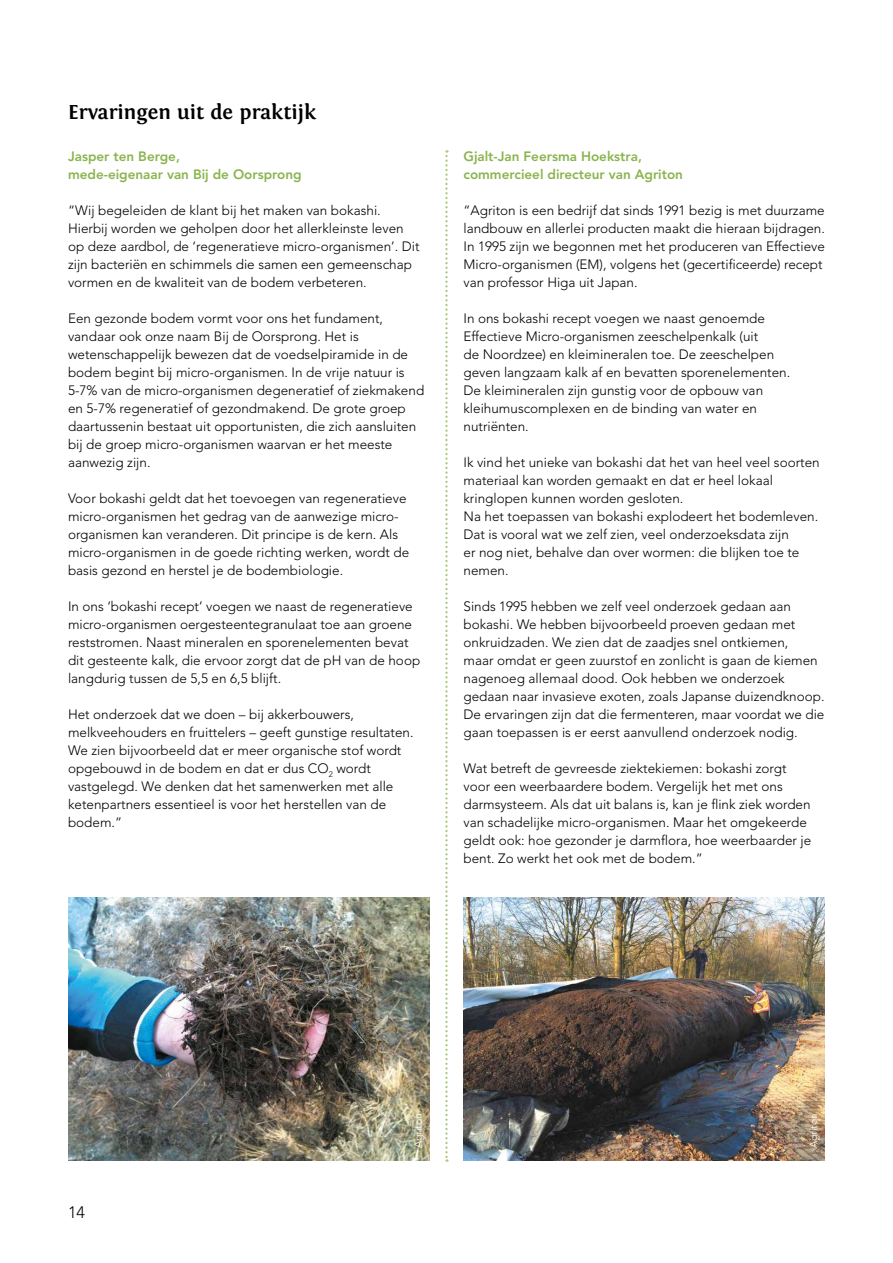
<style>
.page{position:relative;width:893px;height:1263px;background:#fff}
.page>*{position:absolute;margin:0;border:0;box-sizing:border-box;transform-origin:0 0}
.t1{font:700 21px "Fontin";color:#000}
.t2{font:300 16.5px "Avenir LT Std";color:#000}
.t3{font:300 13.5px/18px "Avenir LT Std";color:#000}
.t4{font:800 13.5px/18px "Avenir LT Std";color:#8ab44e}
.t5{font:300 10.5px "Avenir LT Std";color:#fff}
</style>
<div class="page">
<svg style="left:445px;top:150px;width:3px;height:1012px"></svg>
<img style="left:463px;top:897px;width:362px;height:264px">
<img style="left:68px;top:897px;width:361px;height:264px">
<h1 class="t1" style="left:68px;top:100px;width:250px">Ervaringen uit de praktijk</h1>
<p class="t4" style="left:68px;top:147px;width:235px">Jasper ten Berge,<br>mede-eigenaar van Bij de Oorsprong</p>
<p class="t3" style="left:68px;top:201px;width:353px">“Wij begeleiden de klant bij het maken van bokashi.<br>Hierbij worden we geholpen door het allerkleinste leven op deze aardbol, de ‘regeneratieve micro-organismen’. Dit zijn bacteriën en schimmels die samen een gemeenschap vormen en de kwaliteit van de bodem verbeteren.</p>
<p class="t3" style="left:68px;top:309px;width:358px">Een gezonde bodem vormt voor ons het fundament, vandaar ook onze naam Bij de Oorsprong. Het is wetenschappelijk bewezen dat de voedselpiramide in de bodem begint bij micro-organismen. In de vrije natuur is 5-7% van de micro-organismen degeneratief of ziekmakend en 5-7% regeneratief of gezondmakend. De grote groep daartussenin bestaat uit opportunisten, die zich aansluiten bij de groep micro-organismen waarvan er het meeste aanwezig zijn.</p>
<p class="t3" style="left:68px;top:489px;width:343px">Voor bokashi geldt dat het toevoegen van regeneratieve micro-organismen het gedrag van de aanwezige micro&shy;organismen kan veranderen. Dit principe is de kern. Als micro-organismen in de goede richting werken, wordt de basis gezond en herstel je de bodembiologie.</p>
<p class="t3" style="left:68px;top:597px;width:354px">In ons ‘bokashi recept’ voegen we naast de regeneratieve micro-organismen oergesteentegranulaat toe aan groene reststromen. Naast mineralen en sporenelementen bevat dit gesteente kalk, die ervoor zorgt dat de pH van de hoop langdurig tussen de 5,5 en 6,5 blijft.</p>
<p class="t3" style="left:68px;top:705px;width:347px">Het onderzoek dat we doen – bij akkerbouwers, melkveehouders en fruittelers – geeft gunstige resultaten.<br>We zien bijvoorbeeld dat er meer organische stof wordt opgebouwd in de bodem en dat er dus CO<sub>2</sub> wordt vastgelegd. We denken dat het samenwerken met alle ketenpartners essentieel is voor het herstellen van de bodem.”</p>
<p class="t4" style="left:463px;top:147px;width:221px">Gjalt-Jan Feersma Hoekstra, commercieel directeur van Agriton</p>
<p class="t3" style="left:463px;top:201px;width:363px">“Agriton is een bedrijf dat sinds 1991 bezig is met duurzame landbouw en allerlei producten maakt die hieraan bijdragen.<br>In 1995 zijn we begonnen met het produceren van Effectieve Micro-organismen (EM), volgens het (gecertificeerde) recept van professor Higa uit Japan.</p>
<p class="t3" style="left:463px;top:309px;width:328px">In ons bokashi recept voegen we naast genoemde Effectieve Micro-organismen zeeschelpenkalk (uit<br>de Noordzee) en kleimineralen toe. De zeeschelpen geven langzaam kalk af en bevatten sporenelementen.<br>De kleimineralen zijn gunstig voor de opbouw van kleihumuscomplexen en de binding van water en nutriënten.</p>
<p class="t3" style="left:463px;top:453px;width:358px">Ik vind het unieke van bokashi dat het van heel veel soorten materiaal kan worden gemaakt en dat er heel lokaal kringlopen kunnen worden gesloten.<br>Na het toepassen van bokashi explodeert het bodemleven.<br>Dat is vooral wat we zelf zien, veel onderzoeksdata zijn<br>er nog niet, behalve dan over wormen: die blijken toe te nemen.</p>
<p class="t3" style="left:463px;top:597px;width:362px">Sinds 1995 hebben we zelf veel onderzoek gedaan aan bokashi. We hebben bijvoorbeeld proeven gedaan met onkruidzaden. We zien dat de zaadjes snel ontkiemen,<br>maar omdat er geen zuurstof en zonlicht is gaan de kiemen nagenoeg allemaal dood. Ook hebben we onderzoek gedaan naar invasieve exoten, zoals Japanse duizendknoop.<br>De ervaringen zijn dat die fermenteren, maar voordat we die gaan toepassen is er eerst aanvullend onderzoek nodig.</p>
<p class="t3" style="left:463px;top:759px;width:349px">Wat betreft de gevreesde ziektekiemen: bokashi zorgt voor een weerbaardere bodem. Vergelijk het met ons darmsysteem. Als dat uit balans is, kan je flink ziek worden van schadelijke micro-organismen. Maar het omgekeerde geldt ook: hoe gezonder je darmflora, hoe weerbaarder je bent. Zo werkt het ook met de bodem.”</p>
<p class="t2" style="left:68px;top:1203px;width:19px">14</p>
<p class="t5" style="left:412px;top:1148px;width:37px;rotate:-90deg">Agriton</p>
<p class="t5" style="left:807px;top:1148px;width:37px;rotate:-90deg">Agriton</p>
</div>
